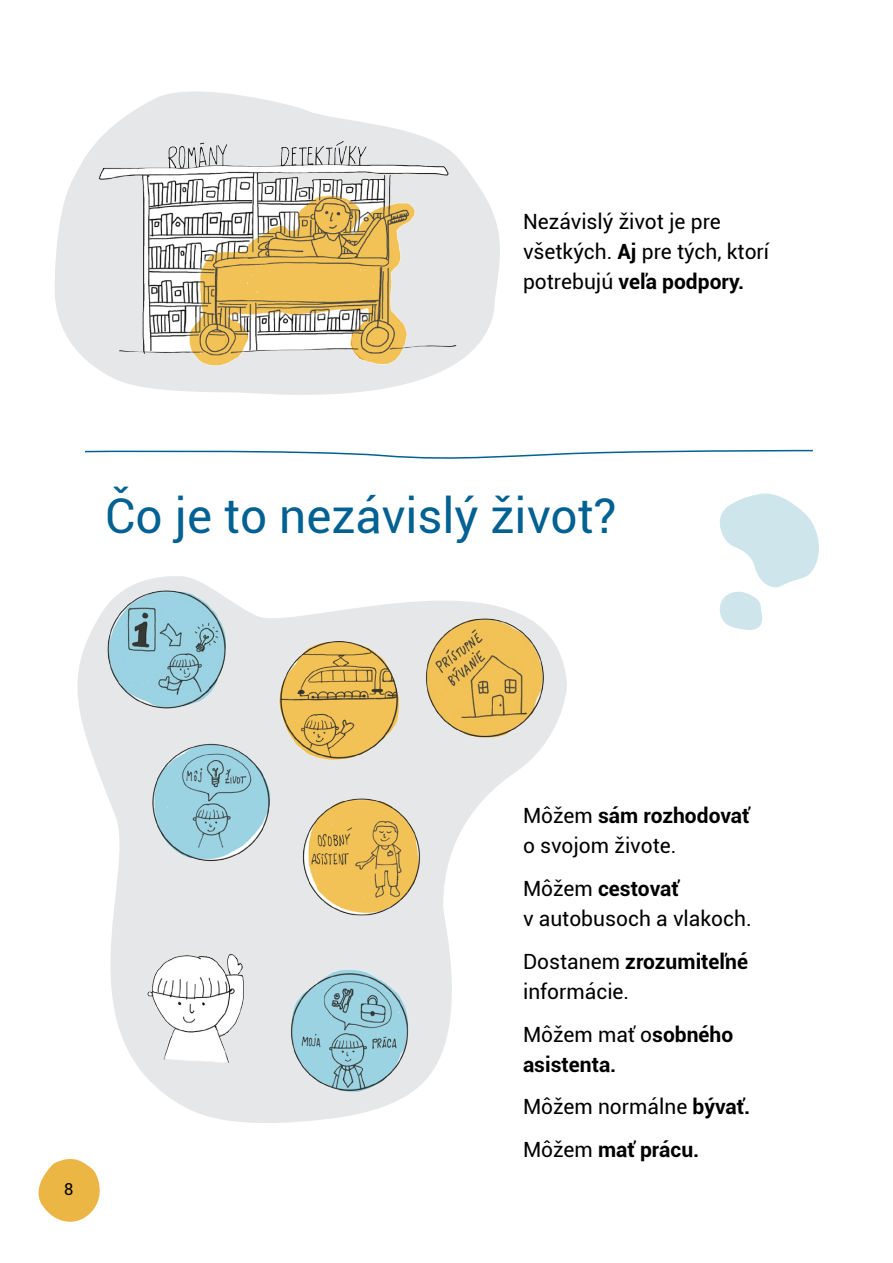
<style>
.page{position:relative;width:893px;height:1263px;background:#fff}
.page>*{position:absolute;margin:0;border:0;box-sizing:border-box;transform-origin:0 0}
.t1{font:47.85px "Roboto";color:#006192}
.t2{font:21px/30px "Roboto";color:#000}
.t3{font:700 21px/30px "Roboto";color:#000}
.t4{font:16.5px "Roboto";color:#000}
.s1{font-weight:700}
.s2{font-weight:400}
</style>
<div class="page">
<svg style="left:38px;top:1158px;width:62px;height:64px"></svg>
<svg style="left:77px;top:576px;width:490px;height:508px"></svg>
<svg style="left:55px;top:91px;width:445px;height:304px;fill:#e6e7e8"></svg>
<img style="left:98px;top:136px;width:359px;height:239px">
<svg style="left:85px;top:449px;width:728px;height:10px"></svg>
<img style="left:96px;top:603px;width:325px;height:520px">
<img style="left:104px;top:588px;width:128px;height:127px">
<img style="left:421px;top:616px;width:125px;height:134px">
<svg style="left:719px;top:493px;width:100px;height:137px"></svg>
<p class="t2" style="left:523px;top:205px;width:248px">N ezávislý život je pre všetkých. <span class="s1">Aj</span> pre tých, ktorí potrebujú <span class="s1">veľa podpory.</span></p>
<h1 class="t1" style="left:105px;top:482px;width:513px">Čo je to nezávislý život?</h1>
<p class="t4" style="left:64px;top:1177px;width:11px">8</p>
<p class="t2" style="left:523px;top:800px;width:228px">Môžem <span class="s1">sám rozhodovať </span>o svojom živote.</p>
<p class="t2" style="left:523px;top:873px;width:230px">Môžem <span class="s1">cestovať<br></span>v autobusoch a vlakoch.</p>
<p class="t2" style="left:523px;top:945px;width:226px">Dostanem <span class="s1">zrozumiteľné </span>informácie.</p>
<p class="t3" style="left:523px;top:1018px;width:212px"><span class="s2">Môžem mať o</span>sobného asistenta.</p>
<p class="t2" style="left:523px;top:1085px;width:229px;line-height:42.8px">Môžem normálne <span class="s1">bývať.<br></span>Môžem <span class="s1">mať prácu.</span></p>
</div>
